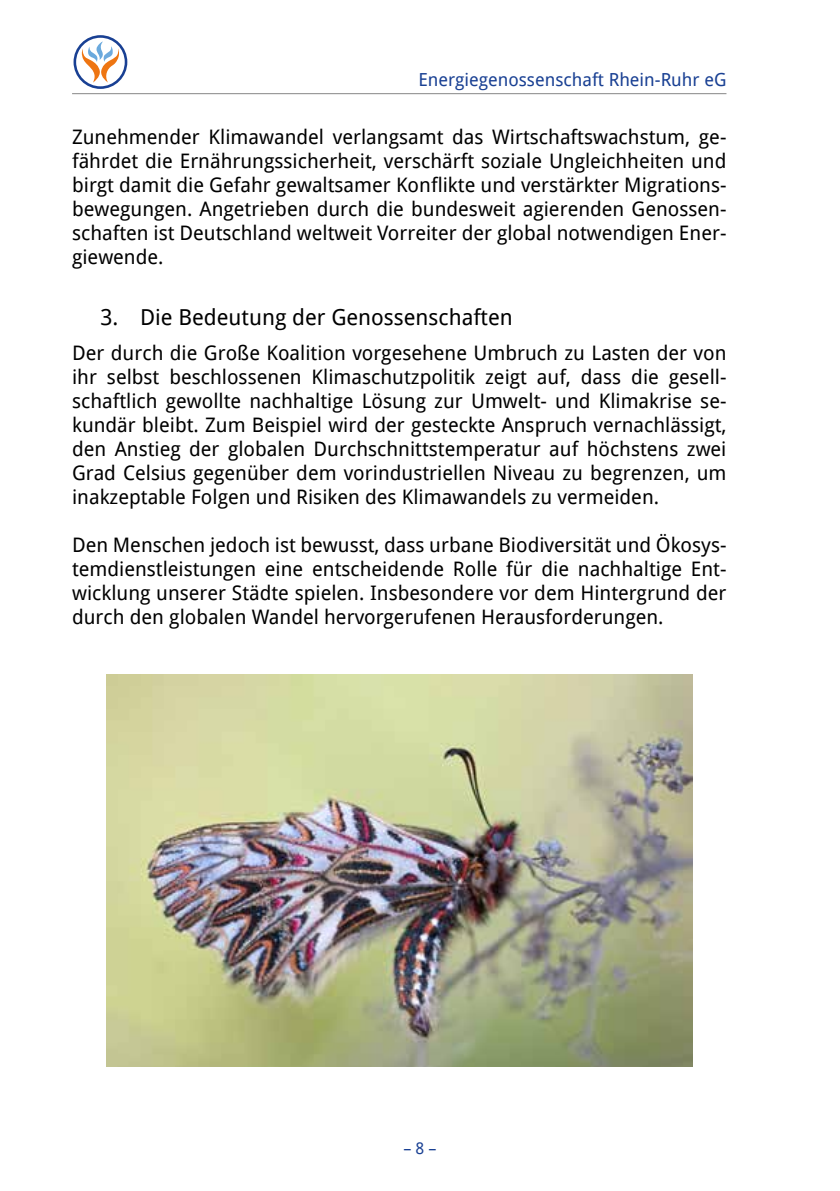
<style>
.page{position:relative;width:840px;height:1191px;background:#fff}
.page>*{position:absolute;margin:0;border:0;box-sizing:border-box;transform-origin:0 0}
.t1{font:22px "Droid Sans";color:#000}
.t2{font:20px/24px "Droid Sans";color:#000;text-align:justify}
.t3{font:18px "Droid Sans";color:#194093}
.t4{font:16px "Droid Sans";color:#194093}
</style>
<div class="page">
<hr style="left:72px;top:93px;width:654px;height:1px;background:#878787">
<svg style="left:73px;top:35px;width:54px;height:54px"></svg>
<img style="left:106px;top:675px;width:586px;height:391px">
<p class="t3" style="left:418px;top:67px;width:309px">Energiegenossenschaft Rhein-Ruhr eG</p>
<p class="t2" style="left:72px;top:124px;width:655px">Zunehmender Klimawandel verlangsamt das Wirtschaftswachstum, ge&shy;fährdet die Ernährungssicherheit, verschärft soziale Ungleichheiten und birgt damit die Gefahr gewaltsamer Konflikte und verstärkter Migrations&shy;bewegungen. Angetrieben durch die bundesweit agierenden Genossen&shy;schaften ist Deutschland weltweit Vorreiter der global notwendigen Ener&shy;giewende.</p>
<p class="t1" style="left:100px;top:302px;width:413px">3. Die Bedeutung der Genossenschaften</p>
<p class="t2" style="left:72px;top:340px;width:655px">Der durch die Große Koalition vorgesehene Umbruch zu Lasten der von ihr selbst beschlossenen Klimaschutzpolitik zeigt auf, dass die gesell&shy;schaftlich gewollte nachhaltige Lösung zur Umwelt- und Klimakrise se&shy;kundär bleibt. Zum Beispiel wird der gesteckte Anspruch vernachlässigt, den Anstieg der globalen Durchschnittstemperatur auf höchstens zwei Grad Celsius gegenüber dem vorindustriellen Niveau zu begrenzen, um inakzeptable Folgen und Risiken des Klimawandels zu vermeiden.</p>
<p class="t2" style="left:72px;top:532px;width:655px">Den Menschen jedoch ist bewusst, dass urbane Biodiversität und Ökosys&shy;temdienstleistungen eine entscheidende Rolle für die nachhaltige Ent&shy;wicklung unserer Städte spielen. Insbesondere vor dem Hintergrund der durch den globalen Wandel hervorgerufenen Herausforderungen.</p>
<p class="t4" style="left:403px;top:1136px;width:35px">– 8 –</p>
</div>
